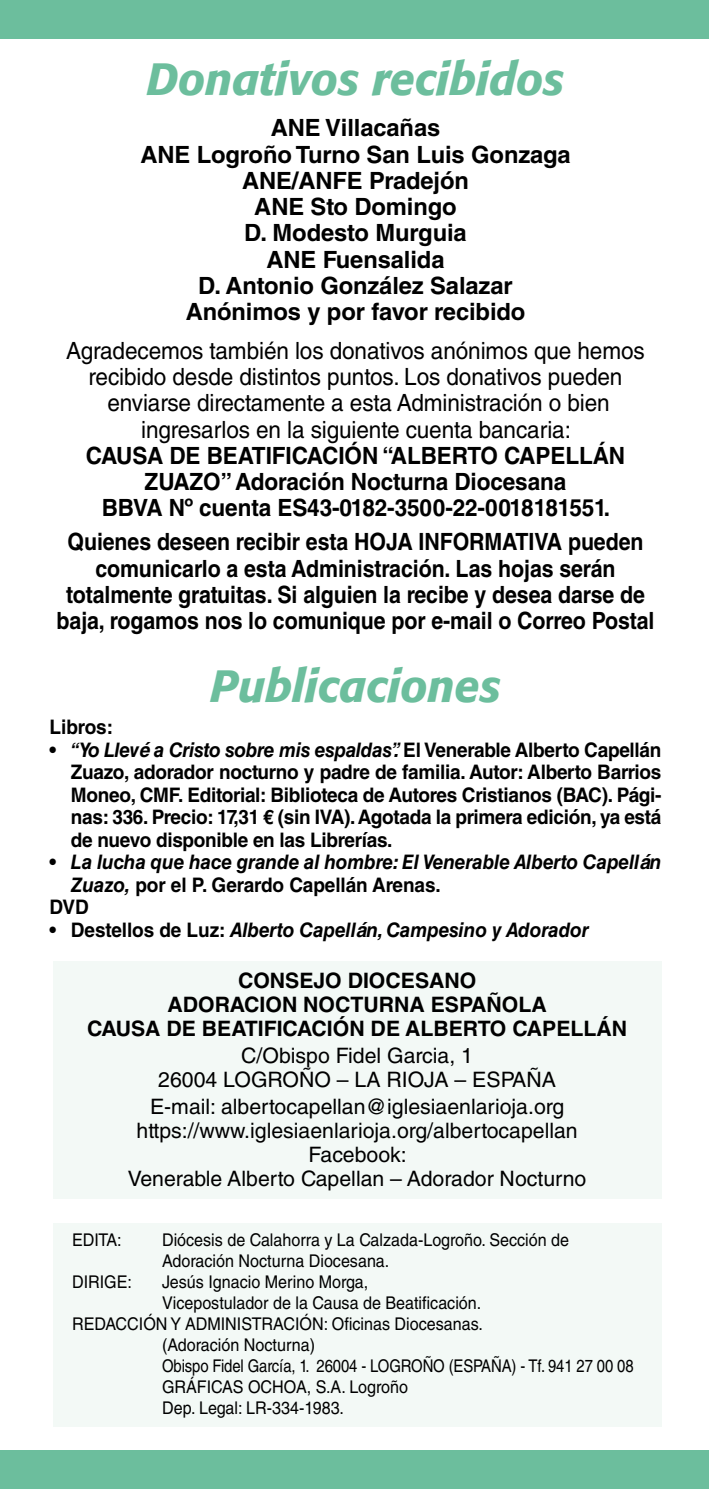
<style>
.page{position:relative;width:709px;height:1489px;background:#fff}
.page>*{position:absolute;margin:0;border:0;box-sizing:border-box;transform-origin:0 0}
.t1{font:italic 500 45px "Formata";letter-spacing:-.005em;color:#6cbe9d}
.t2{font:700 23.75px/26.2px "Helvetica LT Std";letter-spacing:-.005em;color:#000;text-align:center;scale:.9 1}
.t3{font:23.75px/26.2px "Helvetica LT Std";letter-spacing:-.005em;color:#000;text-align:center;scale:.95 1}
.t4{font:700 23.75px/26.2px "Helvetica LT Std";letter-spacing:-.005em;color:#000;text-align:center}
.t5{font:700 23.75px/26.2px "Helvetica LT Std";letter-spacing:-.005em;color:#000;text-align:center;scale:.95 1}
.t6{font:21.25px/23.8px "Helvetica LT Std";color:#000;text-align:center}
.t7{font:700 21.25px/23.8px "Helvetica LT Std";color:#000;text-align:center}
.t8{font:700 20px/22.5px "Helvetica LT Std";letter-spacing:-.015em;color:#000;text-align:justify;scale:.95 1}
.t9{font:italic 700 20px "Helvetica LT Std";letter-spacing:-.005em;color:#000;scale:.95 1}
.t10{font:17.5px/21px "Helvetica LT Std";color:#000;scale:.92 1}
.t11{font:17.5px "Helvetica LT Std";color:#000;scale:.85 1}
.s1{font-style:italic}
.s2{font-style:normal}
</style>
<div class="page">
<div style="left:53px;top:960px;width:608px;height:238px;background:#f3f9f6"></div>
<div style="left:0;top:0;width:709px;height:39px;background:#6cbe9d"></div>
<div style="left:53px;top:1222px;width:608px;height:204px;background:#f3f9f6"></div>
<div style="left:0;top:1449px;width:709px;height:39px;background:#6cbe9d"></div>
<h1 class="t1" style="left:147px;top:52px;width:419px">Donativos recibidos</h1>
<p class="t4" style="left:140px;top:114px;width:431px">ANE Villacañas<br>ANE Logroño Turno San Luis Gonzaga<br>ANE/ANFE Pradejón<br>ANE Sto Domingo<br>D. Modesto Murguia<br>ANE Fuensalida<br>D. Antonio González Salazar<br>Anónimos y por favor recibido</p>
<p class="t3" style="left:66px;top:337px;width:610px">Agradecemos también los donativos anónimos que hemos recibido desde distintos puntos. Los donativos pueden enviarse directamente a esta Administración o bien ingresarlos en la siguiente cuenta bancaria:</p>
<p class="t5" style="left:86px;top:442px;width:569px">CAUSA DE BEATIFICACIÓN “ALBERTO CAPELLÁN<br>ZUAZO” Adoración Nocturna Diocesana<br>BBVA Nº cuenta ES43-0182-3500-22-0018181551.</p>
<p class="t2" style="left:57px;top:528px;width:666px">Quienes deseen recibir esta HOJA INFORMATIVA pueden comunicarlo a esta Administración. Las hojas serán totalmente gratuitas. Si alguien la recibe y desea darse de baja, rogamos nos lo comunique por e-mail o Correo Postal</p>
<h1 class="t1" style="left:210px;top:658px;width:292px">Publicaciones</h1>
<p class="t8" style="left:50px;top:715px;width:68px">Libros:</p>
<p class="t8" style="left:71px;top:738px;width:623px;text-indent:-21px">• <span class="s1">“Yo Llevé a Cristo sobre mis espaldas”.</span> El Venerable Alberto Capellán Zuazo, adorador nocturno y padre de familia. Autor: Alberto Barrios Moneo, CMF. Editorial: Biblioteca de Autores Cristianos (BAC). Pági&shy;nas: 336. Precio: 17,31 € (sin IVA). Agotada la primera edición, ya está de nuevo disponible en las Librerías.</p>
<p class="t9" style="left:50px;top:849px;width:645px"><span class="s2">•</span> La lucha que hace grande al hombre: El Venerable Alberto Capellán</p>
<p class="t8" style="left:71px;top:873px;width:391px"><span class="s1">Zuazo,</span> por el P. Gerardo Capellán Arenas.</p>
<p class="t8" style="left:50px;top:895px;width:43px">DVD</p>
<p class="t9" style="left:50px;top:917px;width:569px"><span class="s2">• Destellos de Luz:</span> Alberto Capellán, Campesino y Adorador</p>
<p class="t7" style="left:87px;top:968px;width:542px">CONSEJO DIOCESANO<br>ADORACION NOCTURNA ESPAÑOLA<br>CAUSA DE BEATIFICACIÓN DE ALBERTO CAPELLÁN</p>
<p class="t6" style="left:158px;top:1043px;width:399px">C/Obispo Fidel Garcia, 1<br>26004 LOGROÑO – LA RIOJA – ESPAÑA</p>
<p class="t6" style="left:128px;top:1094px;width:460px">E-mail: albertocapellan@iglesiaenlarioja.org https://www.iglesiaenlarioja.org/albertocapellan Facebook:<br>Venerable Alberto Capellan – Adorador Nocturno</p>
<p class="t10" style="left:72px;top:1229px;width:55px">EDITA:</p>
<p class="t10" style="left:162px;top:1229px;width:444px">Diócesis de Calahorra y La Calzada-Logroño. Sección de<br>Adoración Nocturna Diocesana.</p>
<p class="t10" style="left:72px;top:1271px;width:67px">DIRIGE:</p>
<p class="t10" style="left:162px;top:1271px;width:226px">Jesús Ignacio Merino Morga,</p>
<p class="t10" style="left:162px;top:1292px;width:348px">Vicepostulador de la Causa de Beatificación.</p>
<p class="t10" style="left:72px;top:1313px;width:448px">REDACCIÓN Y ADMINISTRACIÓN: Oficinas Diocesanas.</p>
<p class="t10" style="left:162px;top:1334px;width:168px">(Adoración Nocturna)</p>
<p class="t11" style="left:162px;top:1355px;width:556px">Obispo Fidel García, 1. 26004 - LOGROÑO (ESPAÑA) - Tf. 941 27 00 08</p>
<p class="t10" style="left:162px;top:1376px;width:269px">GRÁFICAS OCHOA, S.A. Logroño</p>
<p class="t10" style="left:162px;top:1397px;width:199px">Dep. Legal: LR-334-1983.</p>
</div>
